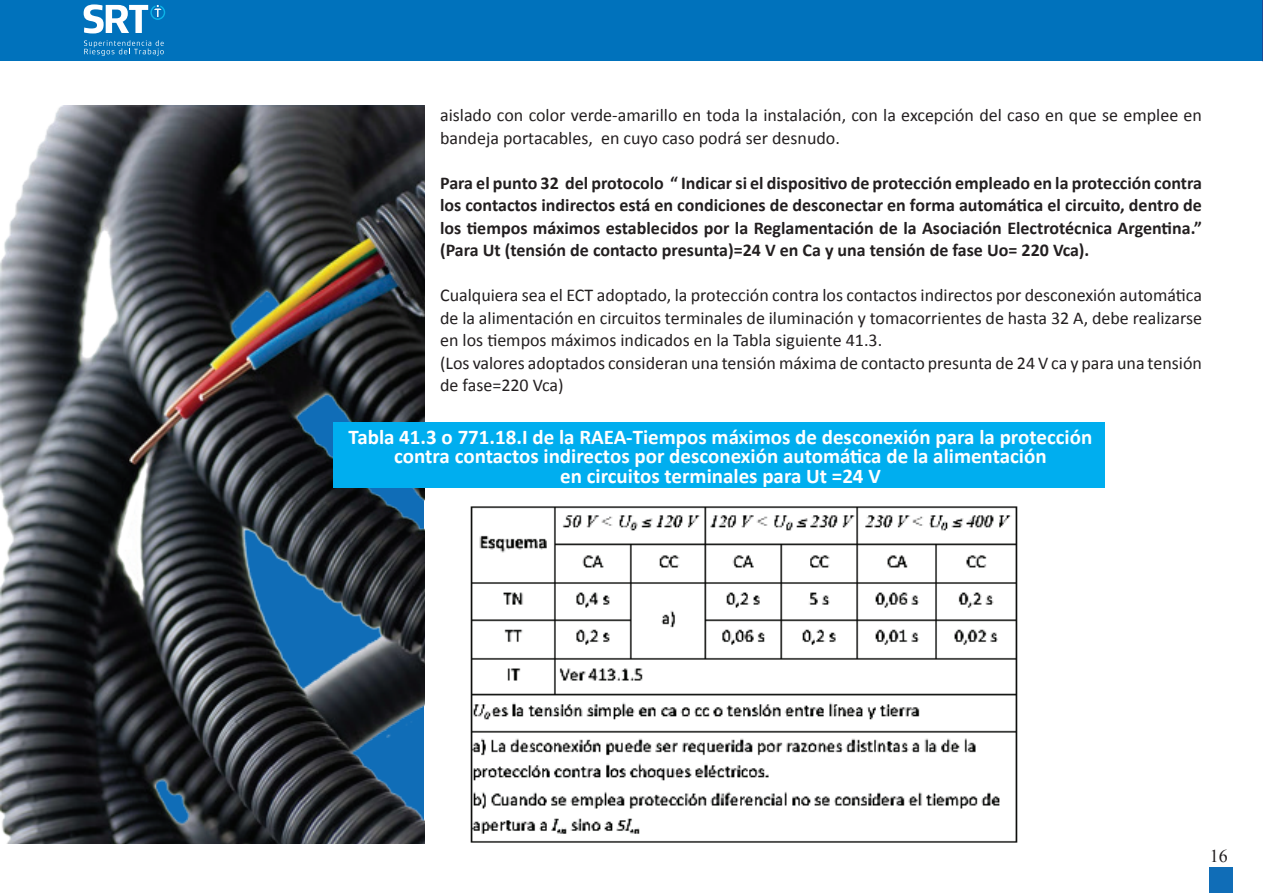
<style>
.page{position:relative;width:1263px;height:893px;background:#fff}
.page>*{position:absolute;margin:0;border:0;box-sizing:border-box;transform-origin:0 0}
.t1{font:700 21px/19.5px "Calibri";color:#fff;text-align:center}
.t2{font:18px/22.5px "Calibri";color:#231f20}
.t3{font:700 18px/22.5px "Calibri";color:#231f20;text-align:justify}
.t4{font:18px "Times New Roman";color:#231f20}
</style>
<div class="page">
<div style="left:1209px;top:867px;width:23px;height:26px;background:#106db7"></div>
<div style="left:0;top:0;width:1263px;height:61px;background:#0072bc"></div>
<svg style="left:1262px;top:0;width:1px;height:61px"></svg>
<svg style="left:84px;top:40px;width:80px;height:16px"></svg>
<svg style="left:84px;top:4px;width:81px;height:29px"></svg>
<img style="left:470px;top:506px;width:548px;height:337px">
<img style="left:0;top:106px;width:424px;height:737px">
<div style="left:333px;top:422px;width:771px;height:65px;background:#00aeef"></div>
<p class="t2" style="left:440px;top:104px;width:763px">aislado con color verde-amarillo en toda la instalación, con la excepción del caso en que se emplee en bandeja portacables, en cuyo caso podrá ser desnudo.</p>
<p class="t3" style="left:440px;top:171px;width:763px">Para el punto 32 del protocolo “ Indicar si el dispositivo de protección empleado en la protección contra los contactos indirectos está en condiciones de desconectar en forma automática el circuito, dentro de los tiempos máximos establecidos por la Reglamentación de la Asociación Electrotécnica Argentina.” (Para Ut (tensión de contacto presunta)=24 V en Ca y una tensión de fase Uo= 220 Vca).</p>
<p class="t2" style="left:440px;top:284px;width:763px">Cualquiera sea el ECT adoptado, la protección contra los contactos indirectos por desconexión automática de la alimentación en circuitos terminales de iluminación y tomacorrientes de hasta 32 A, debe realizarse en los tiempos máximos indicados en la Tabla siguiente 41.3.<br>(Los valores adoptados consideran una tensión máxima de contacto presunta de 24 V ca y para una tensión de fase=220 Vca)</p>
<p class="t1" style="left:349px;top:427px;width:745px">Tabla 41.3 o 771.18.I de la RAEA-Tiempos máximos de desconexión para la protección contra contactos indirectos por desconexión automática de la alimentación<br>en circuitos terminales para Ut =24 V</p>
<p class="t4" style="left:1210px;top:844px;width:19px">16</p>
</div>
